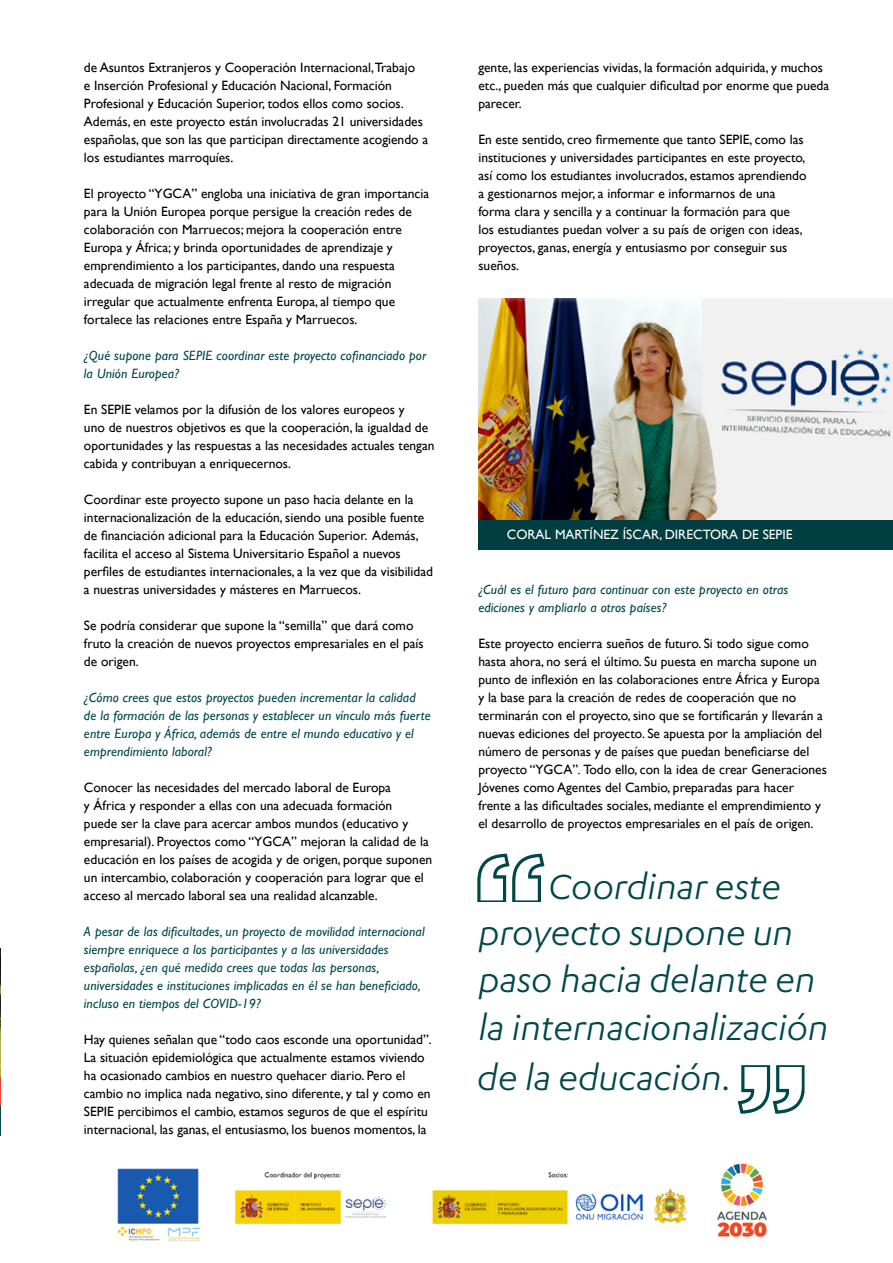
<style>
.page{position:relative;width:893px;height:1263px;background:#fff}
.page>*{position:absolute;margin:0;border:0;box-sizing:border-box;transform-origin:0 0}
.t1{font:italic 40.5px/47.1px "Karbon";color:#01474b}
.t2{font:13.5px/18px "Gill Sans";color:#000}
.t3{font:italic 13.5px/18px "Gill Sans";letter-spacing:.01em;color:#01474b}
.t4{font:13.5px "Gill Sans";color:#fff}
.s1{font-style:italic}
</style>
<div class="page">
<img style="left:117px;top:1163px;width:650px;height:79px">
<img style="left:0;top:948px;width:1px;height:158px">
<hr style="left:0;top:1106px;width:1px;height:30px;background:#01474b">
<img style="left:478px;top:298px;width:415px;height:222px">
<div style="left:478px;top:520px;width:415px;height:30px;background:#003e41"></div>
<svg style="left:477px;top:854px;width:67px;height:48px"></svg>
<svg style="left:738px;top:1065px;width:66px;height:49px"></svg>
<p class="t2" style="left:84px;top:58px;width:346px">de Asuntos Extranjeros y Cooperación Internacional,Trabajo<br>e Inserción Profesional y Educación Nacional, Formación Profesional y Educación Superior, todos ellos como socios.<br>Además, en este proyecto están involucradas 21 universidades españolas, que son las que participan directamente acogiendo a los estudiantes marroquíes.</p>
<p class="t2" style="left:84px;top:184px;width:347px">El proyecto “YGCA” engloba una iniciativa de gran importancia para la Unión Europea porque persigue la creación redes de colaboración con Marruecos; mejora la cooperación entre Europa y África; y brinda oportunidades de aprendizaje y emprendimiento a los participantes, dando una respuesta adecuada de migración legal frente al resto de migración irregular que actualmente enfrenta Europa, al tiempo que fortalece las relaciones entre España y Marruecos.</p>
<p class="t3" style="left:84px;top:346px;width:344px">¿Qué supone para SEPIE coordinar este proyecto cofinanciado por la Unión Europea?</p>
<p class="t2" style="left:84px;top:400px;width:352px">En SEPIE velamos por la difusión de los valores europeos y<br>uno de nuestros objetivos es que la cooperación, la igualdad de oportunidades y las respuestas a las necesidades actuales tengan cabida y contribuyan a enriquecernos.</p>
<p class="t2" style="left:84px;top:490px;width:351px">Coordinar este proyecto supone un paso hacia delante en la internacionalización de la educación, siendo una posible fuente de financiación adicional para la Educación Superior. Además, facilita el acceso al Sistema Universitario Español a nuevos perfiles de estudiantes internacionales, a la vez que da visibilidad a nuestras universidades y másteres en Marruecos.</p>
<p class="t2" style="left:84px;top:616px;width:341px">Se podría considerar que supone la “semilla” que dará como fruto la creación de nuevos proyectos empresariales en el país de origen.</p>
<p class="t3" style="left:84px;top:688px;width:348px">¿Cómo crees que estos proyectos pueden incrementar la calidad de la formación de las personas y establecer un vínculo más fuerte entre Europa y África, además de entre el mundo educativo y el emprendimiento laboral?</p>
<p class="t2" style="left:84px;top:778px;width:350px">Conocer las necesidades del mercado laboral de Europa<br>y África y responder a ellas con una adecuada formación<br>puede ser la clave para acercar ambos mundos (educativo y empresarial). Proyectos como “YGCA” mejoran la calidad de la educación en los países de acogida y de origen, porque suponen un intercambio, colaboración y cooperación para lograr que el acceso al mercado laboral sea una realidad alcanzable.</p>
<p class="t3" style="left:84px;top:922px;width:342px">A pesar de las dificultades, un proyecto de movilidad internacional siempre enriquece a los participantes y a las universidades españolas, ¿en qué medida crees que todas las personas, universidades e instituciones implicadas en él se han beneficiado, incluso en tiempos del COVID-19?</p>
<p class="t2" style="left:84px;top:1030px;width:349px">Hay quienes señalan que “todo caos esconde una oportunidad”.<br>La situación epidemiológica que actualmente estamos viviendo ha ocasionado cambios en nuestro quehacer diario. Pero el cambio no implica nada negativo, sino diferente, y tal y como en SEPIE percibimos el cambio, estamos seguros de que el espíritu internacional, las ganas, el entusiasmo, los buenos momentos, la</p>
<p class="t2" style="left:478px;top:58px;width:352px">gente, las experiencias vividas, la formación adquirida, y muchos etc., pueden más que cualquier dificultad por enorme que pueda parecer.</p>
<p class="t2" style="left:478px;top:130px;width:330px">En este sentido, creo firmemente que tanto SEPIE, como las instituciones y universidades participantes en este proyecto, así como los estudiantes involucrados, estamos aprendiendo a gestionarnos mejor, a informar e informarnos de una forma clara y sencilla y a continuar la formación para que los estudiantes puedan volver a su país de origen con ideas, proyectos, ganas, energía y entusiasmo por conseguir sus sueños.</p>
<p class="t4" style="left:507px;top:527px;width:287px">CORAL MARTÍNEZ ÍSCAR, DIRECTORA DE SEPIE</p>
<p class="t3" style="left:478px;top:580px;width:311px">¿Cuál es el futuro para continuar con este proyecto en otras ediciones y ampliarlo a otros países?</p>
<p class="t2" style="left:478px;top:634px;width:350px">Este proyecto encierra sueños de futuro. Si todo sigue como hasta ahora, no será el último. Su puesta en marcha supone un punto de inflexión en las colaboraciones entre África y Europa y la base para la creación de redes de cooperación que no terminarán con el proyecto, sino que se fortificarán y llevarán a nuevas ediciones del proyecto. Se apuesta por la ampliación del número de personas y de países que puedan beneficiarse del proyecto “YGCA”<span class="s1">.</span> Todo ello, con la idea de crear Generaciones Jóvenes como Agentes del Cambio, preparadas para hacer frente a las dificultades sociales, mediante el emprendimiento y el desarrollo de proyectos empresariales en el país de origen.</p>
<h1 class="t1" style="left:478px;top:862px;width:352px;text-indent:70px">Coordinar este proyecto supone un paso hacia delante en la internacionalización</h1>
<h1 class="t1" style="left:477px;top:1053px;width:256px">de la educación.</h1>
</div>
